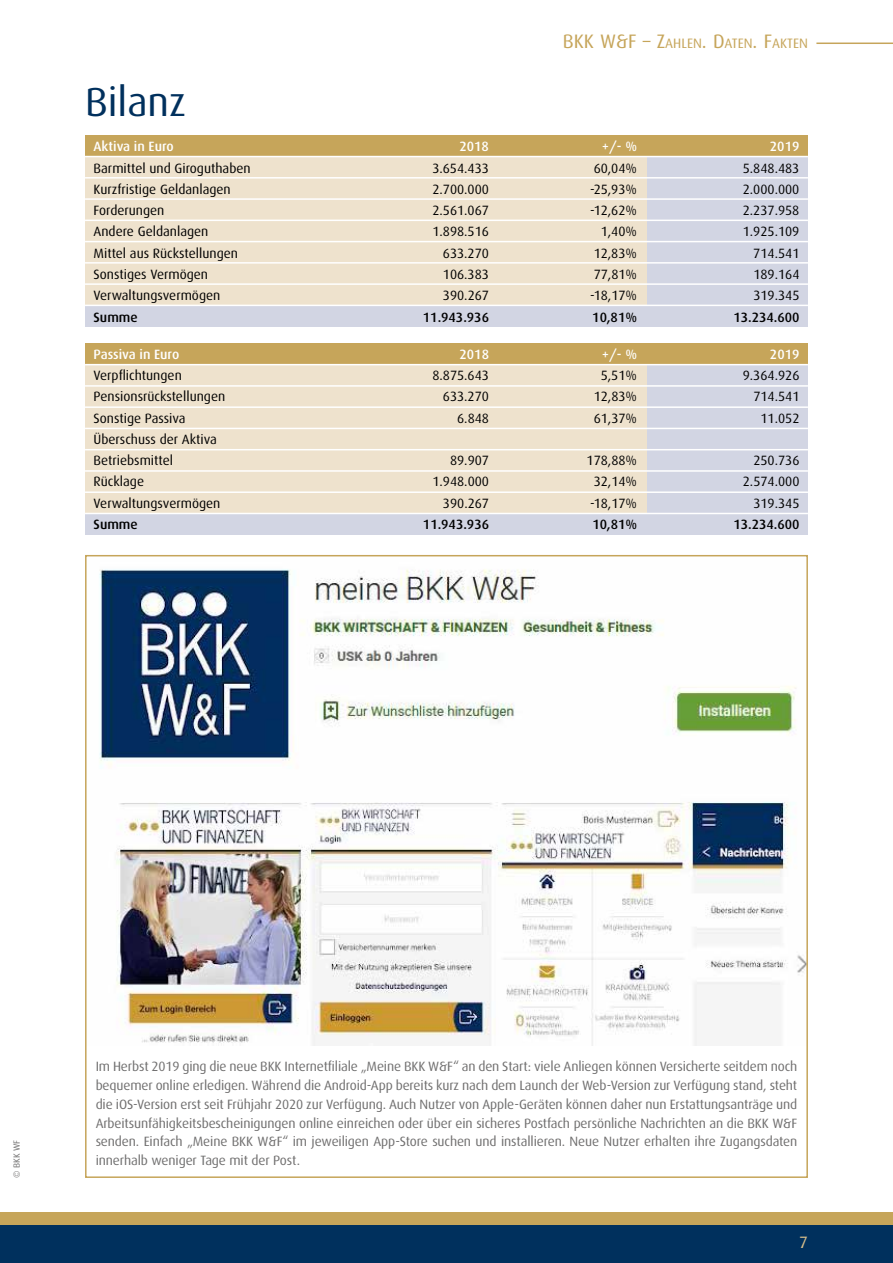
<style>
.page{position:relative;width:893px;height:1263px;background:#fff}
.page>*{position:absolute;margin:0;border:0;box-sizing:border-box;transform-origin:0 0}
.t1{font:40.5px "Dax";color:#00305d}
.t2{font:16.5px "Dax";color:#d7be8b}
.t3{font:13.65px "Dax";color:#c6a55a}
.t4{font:13.5px/18.8px "Dax";letter-spacing:-.01em;color:#706f6f;text-align:justify}
.t5{font:13.5px/21.3px "Dax";color:#000}
.t6{font:500 13.5px "Dax";color:#000}
.t7{font:500 13.5px "Dax";color:#fff}
.t8{font:9px "Dax";color:#706f6f}
.s1{font-size:19.5px}
</style>
<div class="page">
<div style="left:0;top:1225px;width:893px;height:38px;background:#00305d"></div>
<hr style="left:816px;top:43px;width:77px;height:1px;background:#c6a55a">
<div style="left:0;top:1212px;width:893px;height:13px;background:#c6a55a"></div>
<img style="left:99px;top:569px;width:706px;height:476px">
<div style="left:646px;top:365px;width:162px;height:148px;background:#d2d5e3"></div>
<div style="left:85px;top:344px;width:723px;height:21px;background:#c6a55a"></div>
<div style="left:85px;top:365px;width:561px;height:148px;background:#eee2cd"></div>
<div style="left:85px;top:513px;width:723px;height:22px;background:#d2d5e3"></div>
<hr style="left:85px;top:385px;width:723px;height:2px;background:#fff">
<hr style="left:85px;top:406px;width:723px;height:2px;background:#fff">
<hr style="left:85px;top:428px;width:723px;height:1px;background:#fff">
<hr style="left:85px;top:449px;width:723px;height:1px;background:#fff">
<hr style="left:85px;top:470px;width:723px;height:2px;background:#fff">
<hr style="left:85px;top:364px;width:723px;height:1px;background:#fff">
<hr style="left:85px;top:491px;width:723px;height:2px;background:#fff">
<hr style="left:85px;top:513px;width:723px;height:1px;background:#fff">
<div style="left:646px;top:157px;width:162px;height:148px;background:#d2d5e3"></div>
<div style="left:85px;top:135px;width:723px;height:22px;background:#c6a55a"></div>
<div style="left:85px;top:157px;width:561px;height:148px;background:#eee2cd"></div>
<div style="left:85px;top:305px;width:723px;height:22px;background:#d2d5e3"></div>
<hr style="left:85px;top:177px;width:723px;height:2px;background:#fff">
<hr style="left:85px;top:198px;width:723px;height:2px;background:#fff">
<hr style="left:85px;top:220px;width:723px;height:1px;background:#fff">
<hr style="left:85px;top:241px;width:723px;height:1px;background:#fff">
<hr style="left:85px;top:262px;width:723px;height:2px;background:#fff">
<hr style="left:85px;top:156px;width:723px;height:1px;background:#fff">
<hr style="left:85px;top:283px;width:723px;height:2px;background:#fff">
<hr style="left:85px;top:305px;width:723px;height:1px;background:#fff">
<p class="t3" style="left:563px;top:36px;width:247px"><span class="s1">BKK W&amp;F – Z</span>AHLEN<span class="s1">. D</span>ATEN<span class="s1">. F</span>AKTEN</p>
<h1 class="t1" style="left:85px;top:80px;width:103px">Bilanz</h1>
<p class="t7" style="left:94px;top:139px;width:82px">Aktiva in Euro</p>
<p class="t7" style="left:459px;top:139px;width:31px">2018</p>
<p class="t7" style="left:602px;top:139px;width:37px">+/- %</p>
<p class="t7" style="left:770px;top:139px;width:31px">2019</p>
<p class="t5" style="left:94px;top:157px;width:159px">Barmittel und Giroguthaben</p>
<p class="t5" style="left:432px;top:157px;width:58px">3.654.433</p>
<p class="t5" style="left:594px;top:157px;width:45px">60,04%</p>
<p class="t5" style="left:743px;top:157px;width:58px">5.848.483</p>
<p class="t5" style="left:94px;top:179px;width:139px">Kurzfristige Geldanlagen</p>
<p class="t5" style="left:432px;top:179px;width:58px">2.700.000</p>
<p class="t5" style="left:590px;top:179px;width:48px">-25,93%</p>
<p class="t5" style="left:743px;top:179px;width:58px">2.000.000</p>
<p class="t5" style="left:94px;top:200px;width:72px">Forderungen</p>
<p class="t5" style="left:432px;top:200px;width:58px">2.561.067</p>
<p class="t5" style="left:590px;top:200px;width:48px">-12,62%</p>
<p class="t5" style="left:743px;top:200px;width:58px">2.237.958</p>
<p class="t5" style="left:94px;top:221px;width:116px">Andere Geldanlagen</p>
<p class="t5" style="left:432px;top:221px;width:58px">1.898.516</p>
<p class="t5" style="left:601px;top:221px;width:38px">1,40%</p>
<p class="t5" style="left:743px;top:221px;width:58px">1.925.109</p>
<p class="t5" style="left:94px;top:243px;width:146px">Mittel aus Rückstellungen</p>
<p class="t5" style="left:443px;top:243px;width:48px">633.270</p>
<p class="t5" style="left:594px;top:243px;width:45px">12,83%</p>
<p class="t5" style="left:753px;top:243px;width:48px">714.541</p>
<p class="t5" style="left:94px;top:264px;width:116px">Sonstiges Vermögen</p>
<p class="t5" style="left:443px;top:264px;width:48px">106.383</p>
<p class="t5" style="left:594px;top:264px;width:45px">77,81%</p>
<p class="t5" style="left:753px;top:264px;width:48px">189.164</p>
<p class="t5" style="left:94px;top:285px;width:128px">Verwaltungsvermögen</p>
<p class="t5" style="left:443px;top:285px;width:48px">390.267</p>
<p class="t5" style="left:590px;top:285px;width:48px">-18,17%</p>
<p class="t5" style="left:753px;top:285px;width:48px">319.345</p>
<p class="t6" style="left:94px;top:309px;width:46px">Summe</p>
<p class="t6" style="left:423px;top:309px;width:68px">11.943.936</p>
<p class="t6" style="left:592px;top:309px;width:46px">10,81%</p>
<p class="t6" style="left:733px;top:309px;width:68px">13.234.600</p>
<p class="t7" style="left:94px;top:346px;width:87px">Passiva in Euro</p>
<p class="t7" style="left:460px;top:346px;width:31px">2018</p>
<p class="t7" style="left:602px;top:346px;width:37px">+/- %</p>
<p class="t7" style="left:770px;top:346px;width:31px">2019</p>
<p class="t5" style="left:94px;top:365px;width:90px">Verpflichtungen</p>
<p class="t5" style="left:432px;top:365px;width:58px">8.875.643</p>
<p class="t5" style="left:601px;top:365px;width:38px">5,51%</p>
<p class="t5" style="left:743px;top:365px;width:58px">9.364.926</p>
<p class="t5" style="left:94px;top:386px;width:133px">Pensionsrückstellungen</p>
<p class="t5" style="left:443px;top:386px;width:48px">633.270</p>
<p class="t5" style="left:594px;top:386px;width:45px">12,83%</p>
<p class="t5" style="left:753px;top:386px;width:48px">714.541</p>
<p class="t5" style="left:94px;top:407px;width:94px">Sonstige Passiva</p>
<p class="t5" style="left:457px;top:407px;width:33px">6.848</p>
<p class="t5" style="left:594px;top:407px;width:45px">61,37%</p>
<p class="t5" style="left:760px;top:407px;width:41px">11.052</p>
<p class="t5" style="left:94px;top:429px;width:125px">Überschuss der Aktiva<br>Betriebsmittel</p>
<p class="t5" style="left:450px;top:450px;width:41px">89.907</p>
<p class="t5" style="left:587px;top:450px;width:52px">178,88%</p>
<p class="t5" style="left:753px;top:450px;width:48px">250.736</p>
<p class="t5" style="left:94px;top:471px;width:52px">Rücklage</p>
<p class="t5" style="left:432px;top:471px;width:58px">1.948.000</p>
<p class="t5" style="left:594px;top:471px;width:45px">32,14%</p>
<p class="t5" style="left:743px;top:471px;width:58px">2.574.000</p>
<p class="t5" style="left:94px;top:492px;width:128px">Verwaltungsvermögen</p>
<p class="t5" style="left:443px;top:492px;width:48px">390.267</p>
<p class="t5" style="left:590px;top:492px;width:48px">-18,17%</p>
<p class="t5" style="left:753px;top:492px;width:48px">319.345</p>
<p class="t6" style="left:94px;top:517px;width:46px">Summe</p>
<p class="t6" style="left:423px;top:517px;width:68px">11.943.936</p>
<p class="t6" style="left:592px;top:517px;width:46px">10,81%</p>
<p class="t6" style="left:733px;top:517px;width:68px">13.234.600</p>
<p class="t8" style="left:12px;top:1178px;width:40px;rotate:-90deg">© BKK WF</p>
<p class="t4" style="left:96px;top:1057px;width:703px">Im Herbst 2019 ging die neue BKK Internetfiliale „Meine BKK W&amp;F“ an den Start: viele Anliegen können Versicherte seitdem noch bequemer online erledigen. Während die Android-App bereits kurz nach dem Launch der Web-Version zur Verfügung stand, steht die iOS-Version erst seit Frühjahr 2020 zur Verfügung. Auch Nutzer von Apple-Geräten können daher nun Erstattungsanträge und Arbeitsunfähigkeitsbescheinigungen online einreichen oder über ein sicheres Postfach persönliche Nachrichten an die BKK W&amp;F senden. Einfach „Meine BKK W&amp;F“ im jeweiligen App-Store suchen und installieren. Neue Nutzer erhalten ihre Zugangsdaten innerhalb weniger Tage mit der Post.</p>
<p class="t2" style="left:799px;top:1233px;width:10px">7</p>
</div>
